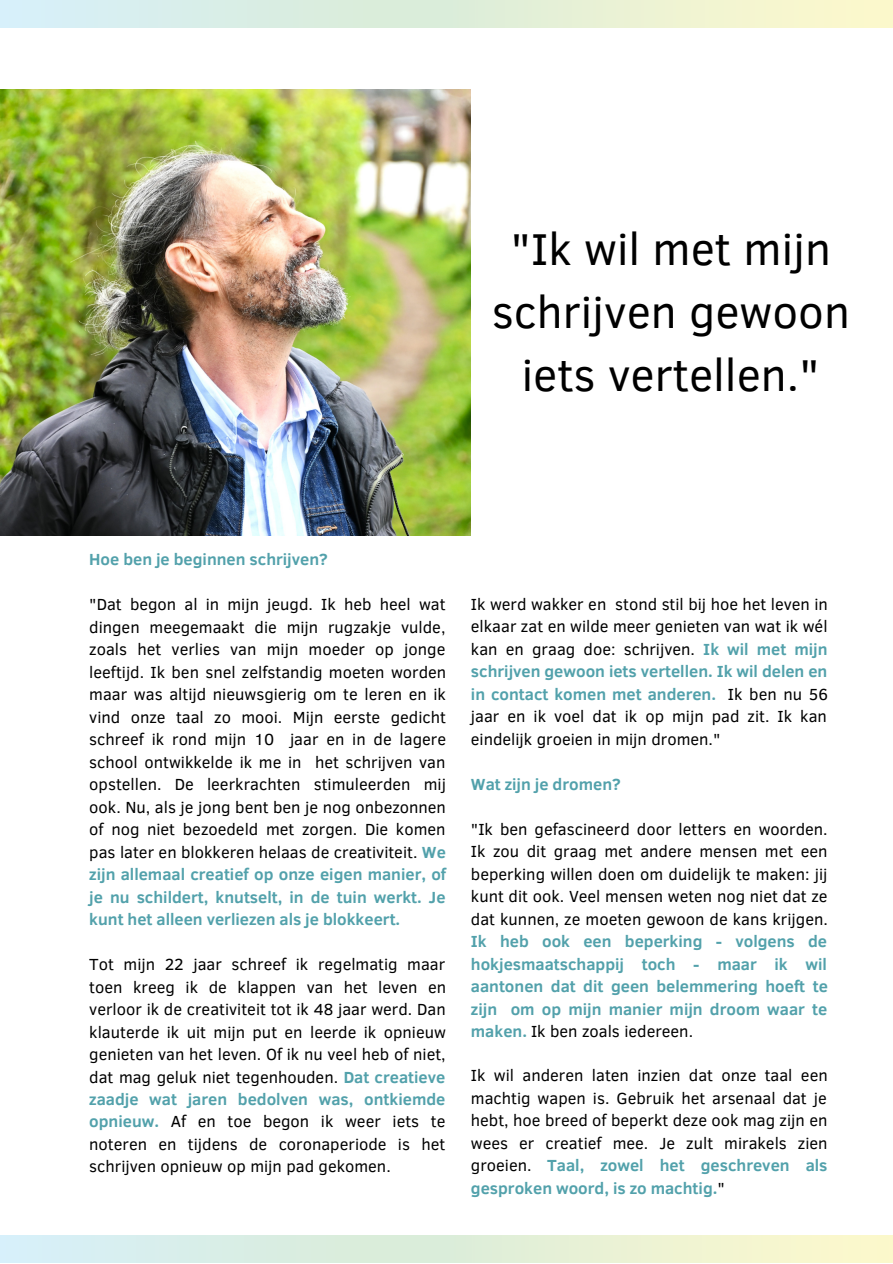
<style>
.page{position:relative;width:893px;height:1264px;background:#fff}
.page>*{position:absolute;margin:0;border:0;box-sizing:border-box;transform-origin:0 0}
.t1{font:45.6px/63px "Clear Sans";color:#000;text-align:center}
.t2{font:16.5px/22.5px "Clear Sans";color:#000;text-align:justify}
.t3{font:700 16.5px "Clear Sans";color:#52a1ab}
.s1{font-weight:700;color:#52a1ab}
</style>
<div class="page">
<img style="left:0;top:89px;width:470px;height:446px">
<p class="t1" style="left:491px;top:215px;width:359px">"Ik wil met mijn schrijven gewoon iets vertellen."</p>
<p class="t3" style="left:89px;top:547px;width:240px">Hoe ben je beginnen schrijven?</p>
<p class="t2" style="left:89px;top:592px;width:358px">"Dat begon al in mijn jeugd. Ik heb heel wat dingen meegemaakt die mijn rugzakje vulde, zoals het verlies van mijn moeder op jonge leeftijd. Ik ben snel zelfstandig moeten worden maar was altijd nieuwsgierig om te leren en ik vind onze taal zo mooi. Mijn eerste gedicht schreef ik rond mijn 10 jaar en in de lagere school ontwikkelde ik me in het schrijven van opstellen. De leerkrachten stimuleerden mij ook. Nu, als je jong bent ben je nog onbezonnen of nog niet bezoedeld met zorgen. Die komen pas later en blokkeren helaas de creativiteit. <span class="s1">We zijn allemaal creatief op onze eigen manier, of je nu schildert, knutselt, in de tuin werkt. Je kunt het alleen verliezen als je blokkeert.</span></p>
<p class="t2" style="left:89px;top:952px;width:358px">Tot mijn 22 jaar schreef ik regelmatig maar toen kreeg ik de klappen van het leven en verloor ik de creativiteit tot ik 48 jaar werd. Dan klauterde ik uit mijn put en leerde ik opnieuw genieten van het leven. Of ik nu veel heb of niet, dat mag geluk niet tegenhouden. <span class="s1">Dat creatieve zaadje wat jaren bedolven was, ontkiemde opnieuw.</span> Af en toe begon ik weer iets te noteren en tijdens de coronaperiode is het schrijven opnieuw op mijn pad gekomen.</p>
<p class="t2" style="left:471px;top:592px;width:358px">Ik werd wakker en stond stil bij hoe het leven in elkaar zat en wilde meer genieten van wat ik wél kan en graag doe: schrijven. <span class="s1">Ik wil met mijn schrijven gewoon iets vertellen. Ik wil delen en in contact komen met anderen.</span> Ik ben nu 56 jaar en ik voel dat ik op mijn pad zit. Ik kan eindelijk groeien in mijn dromen."</p>
<p class="t3" style="left:471px;top:772px;width:151px">Wat zijn je dromen?</p>
<p class="t2" style="left:471px;top:816px;width:358px">"Ik ben gefascineerd door letters en woorden.<br>Ik zou dit graag met andere mensen met een beperking willen doen om duidelijk te maken: jij kunt dit ook. Veel mensen weten nog niet dat ze dat kunnen, ze moeten gewoon de kans krijgen.<br><span class="s1">Ik heb ook een beperking - volgens de hokjesmaatschappij toch - maar ik wil aantonen dat dit geen belemmering hoeft te zijn om op mijn manier mijn droom waar te maken.</span> Ik ben zoals iedereen.</p>
<p class="t2" style="left:471px;top:1063px;width:358px">Ik wil anderen laten inzien dat onze taal een machtig wapen is. Gebruik het arsenaal dat je hebt, hoe breed of beperkt deze ook mag zijn en wees er creatief mee. Je zult mirakels zien groeien. <span class="s1">Taal, zowel het geschreven als gesproken woord, is zo machtig.</span>"</p>
</div>
